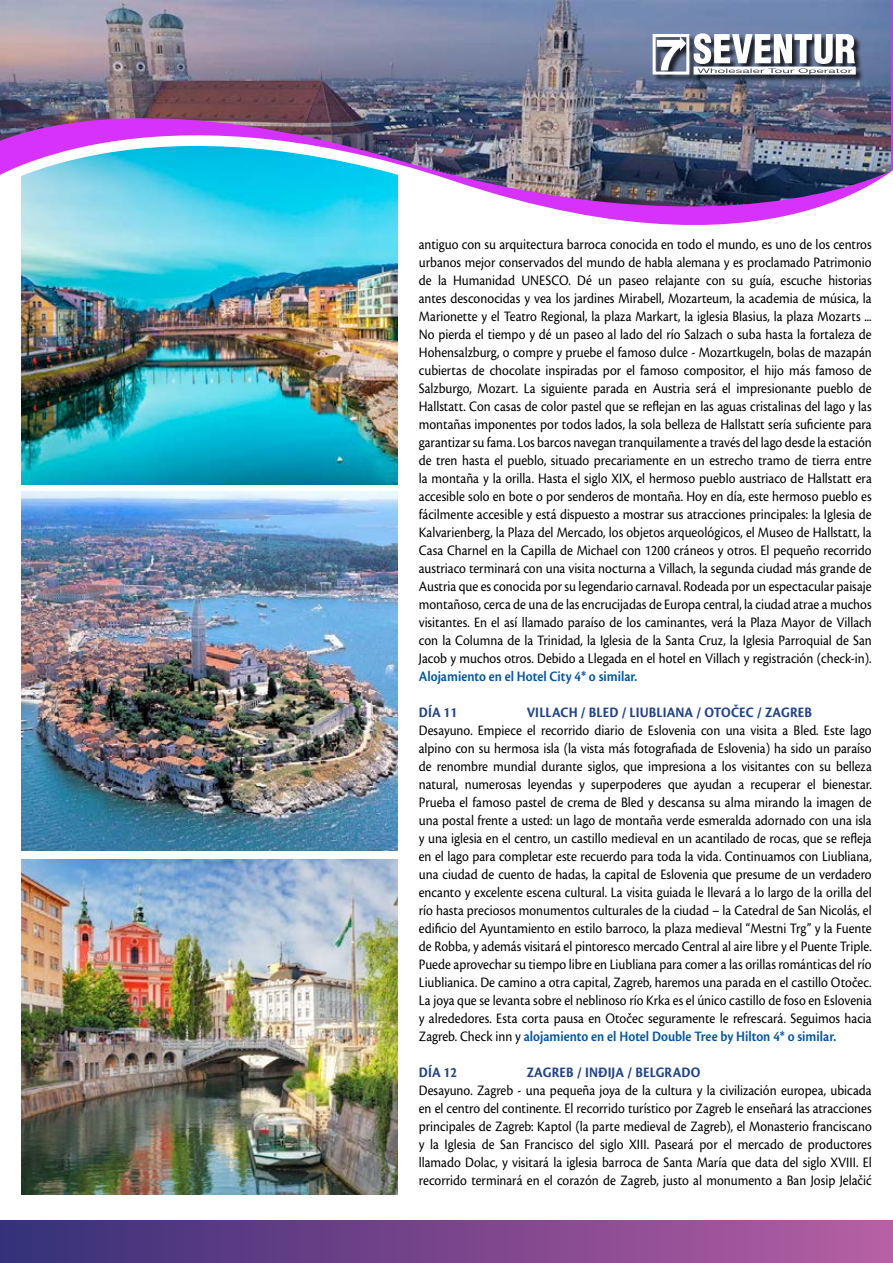
<style>
.page{position:relative;width:893px;height:1263px;background:#fff}
.page>*{position:absolute;margin:0;border:0;box-sizing:border-box;transform-origin:0 0}
.t1{font:15px/18px "Cronos Pro";color:#000;text-align:justify;scale:.9 1}
.t2{font:700 15px "Cronos Pro";letter-spacing:.005em;color:#20438b;scale:.9 1}
.t3{font:600 15px "Cronos Pro";color:#0055a7;scale:.9 1}
.s1{font-weight:600;color:#0055a7}
</style>
<div class="page">
<img style="left:21px;top:307px;width:377px;height:178px">
<img style="left:21px;top:296px;width:377px;height:11px">
<svg style="left:21px;top:0;width:872px;height:296px"></svg>
<img style="left:0;top:0;width:891px;height:208px">
<div style="left:653px;top:34px;width:211px;height:49px;background:#000;opacity:.77"></div>
<div style="left:653px;top:34px;width:36px;height:41px;border:3px solid #fff"></div>
<svg style="left:657px;top:37px;width:29px;height:33px"></svg>
<svg style="left:694px;top:33px;width:162px;height:42px"></svg>
<img style="left:21px;top:859px;width:377px;height:336px">
<img style="left:21px;top:491px;width:377px;height:359px">
<div style="left:0;top:1220px;width:893px;height:43px;background:linear-gradient(to right,#362f78,#b85da2)"></div>
<p class="t1" style="left:419px;top:235px;width:505px">antiguo con su arquitectura barroca conocida en todo el mundo, es uno de los centros urbanos mejor conservados del mundo de habla alemana y es proclamado Patrimonio de la Humanidad UNESCO. Dé un paseo relajante con su guía, escuche historias antes desconocidas y vea los jardines Mirabell, Mozarteum, la academia de música, la Marionette y el Teatro Regional, la plaza Markart, la iglesia Blasius, la plaza Mozarts ...<br>No pierda el tiempo y dé un paseo al lado del río Salzach o suba hasta la fortaleza de Hohensalzburg, o compre y pruebe el famoso dulce - Mozartkugeln, bolas de mazapán cubiertas de chocolate inspiradas por el famoso compositor, el hijo más famoso de Salzburgo, Mozart. La siguiente parada en Austria será el impresionante pueblo de Hallstatt. Con casas de color pastel que se reflejan en las aguas cristalinas del lago y las montañas imponentes por todos lados, la sola belleza de Hallstatt sería suficiente para garantizar su fama. Los barcos navegan tranquilamente a través del lago desde la estación de tren hasta el pueblo, situado precariamente en un estrecho tramo de tierra entre la montaña y la orilla. Hasta el siglo XIX, el hermoso pueblo austriaco de Hallstatt era accesible solo en bote o por senderos de montaña. Hoy en día, este hermoso pueblo es fácilmente accesible y está dispuesto a mostrar sus atracciones principales: la Iglesia de Kalvarienberg, la Plaza del Mercado, los objetos arqueológicos, el Museo de Hallstatt, la Casa Charnel en la Capilla de Michael con 1200 cráneos y otros. El pequeño recorrido austriaco terminará con una visita nocturna a Villach, la segunda ciudad más grande de Austria que es conocida por su legendario carnaval. Rodeada por un espectacular paisaje montañoso, cerca de una de las encrucijadas de Europa central, la ciudad atrae a muchos visitantes. En el así llamado paraíso de los caminantes, verá la Plaza Mayor de Villach con la Columna de la Trinidad, la Iglesia de la Santa Cruz, la Iglesia Parroquial de San Jacob y muchos otros. Debido a Llegada en el hotel en Villach y registración (check-in).</p>
<p class="t3" style="left:419px;top:667px;width:244px">Alojamiento en el Hotel City 4* o similar.</p>
<p class="t2" style="left:419px;top:703px;width:44px">DÍA 11</p>
<p class="t2" style="left:527px;top:703px;width:318px">VILLACH / BLED / LIUBLIANA / OTOČEC / ZAGREB</p>
<p class="t1" style="left:419px;top:721px;width:505px">Desayuno. Empiece el recorrido diario de Eslovenia con una visita a Bled. Este lago alpino con su hermosa isla (la vista más fotografiada de Eslovenia) ha sido un paraíso de renombre mundial durante siglos, que impresiona a los visitantes con su belleza natural, numerosas leyendas y superpoderes que ayudan a recuperar el bienestar.<br>Prueba el famoso pastel de crema de Bled y descansa su alma mirando la imagen de una postal frente a usted: un lago de montaña verde esmeralda adornado con una isla y una iglesia en el centro, un castillo medieval en un acantilado de rocas, que se refleja en el lago para completar este recuerdo para toda la vida. Continuamos con Liubliana, una ciudad de cuento de hadas, la capital de Eslovenia que presume de un verdadero encanto y excelente escena cultural. La visita guiada le llevará a lo largo de la orilla del río hasta preciosos monumentos culturales de la ciudad – la Catedral de San Nicolás, el edificio del Ayuntamiento en estilo barroco, la plaza medieval “Mestni Trg” y la Fuente de Robba, y además visitará el pintoresco mercado Central al aire libre y el Puente Triple.<br>Puede aprovechar su tiempo libre en Liubliana para comer a las orillas románticas del río Liublianica. De camino a otra capital, Zagreb, haremos una parada en el castillo Otočec.<br>La joya que se levanta sobre el neblinoso río Krka es el único castillo de foso en Eslovenia y alrededores. Esta corta pausa en Otočec seguramente le refrescará. Seguimos hacia Zagreb. Check inn y <span class="s1">alojamiento en el Hotel Double Tree by Hilton 4* o similar.</span></p>
<p class="t2" style="left:419px;top:1063px;width:44px">DÍA 12</p>
<p class="t2" style="left:527px;top:1063px;width:194px">ZAGREB / INĐIJA / BELGRADO</p>
<p class="t1" style="left:419px;top:1081px;width:505px">Desayuno. Zagreb - una pequeña joya de la cultura y la civilización europea, ubicada en el centro del continente. El recorrido turístico por Zagreb le enseñará las atracciones principales de Zagreb: Kaptol (la parte medieval de Zagreb), el Monasterio franciscano y la Iglesia de San Francisco del siglo XIII. Paseará por el mercado de productores llamado Dolac, y visitará la iglesia barroca de Santa María que data del siglo XVIII. El recorrido terminará en el corazón de Zagreb, justo al monumento a Ban Josip Jelačić</p>
</div>
